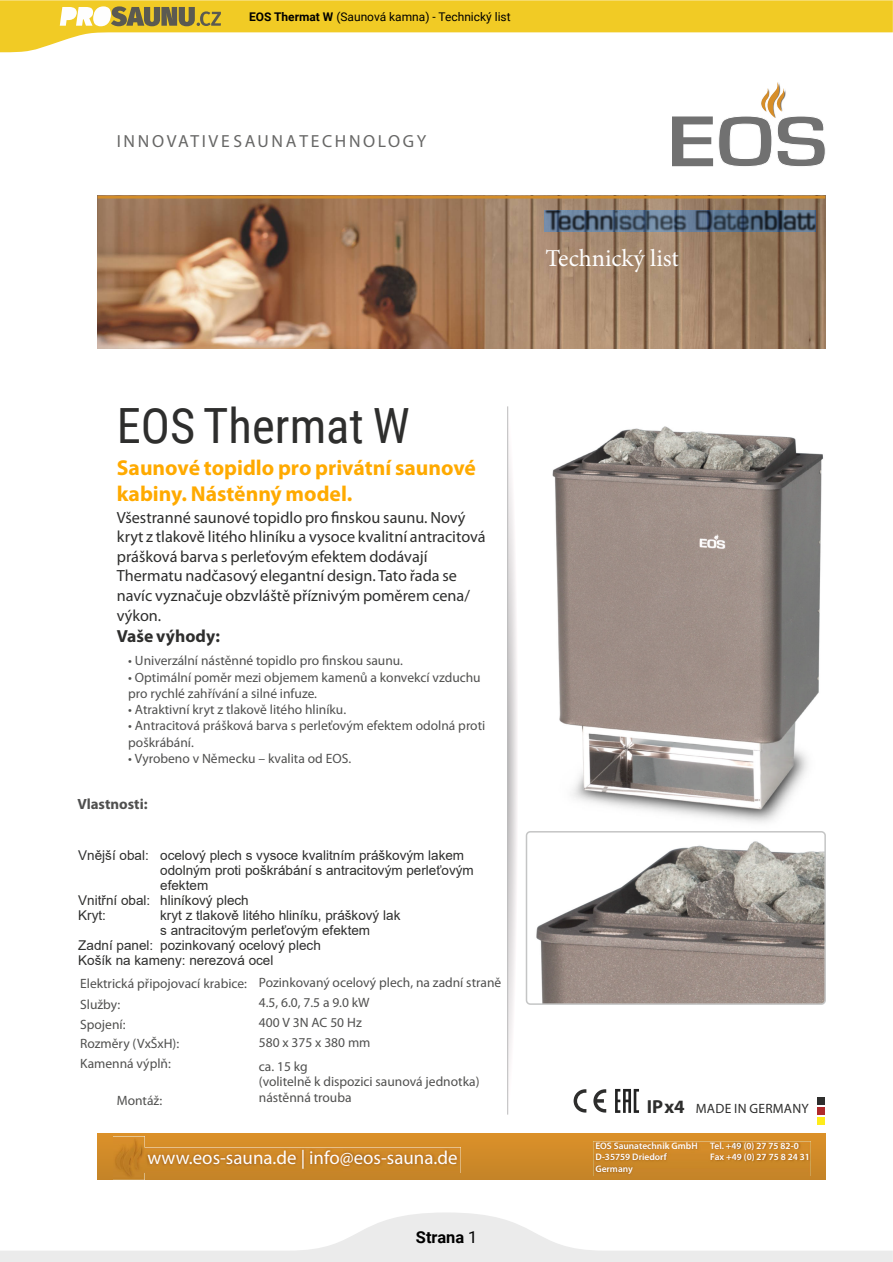
<style>
.page{position:relative;width:893px;height:1262px;background:#fff}
.page>*{position:absolute;margin:0;border:0;box-sizing:border-box;transform-origin:0 0}
.t1{font:48.6px "Roboto Condensed";color:#2e2e2d}
.t2{font:24.3px "Minion Pro";color:#fefefe}
.t3{font:700 21.6px/26px "Myriad Pro";color:#fa0}
.t4{font:18.9px "Myriad Pro";color:#fefefe}
.t5{font:17.55px "Myriad Pro";letter-spacing:.15em;color:#676766}
.t6{font:700 17.55px "Myriad Pro";color:#2e2e2d}
.t7{font:700 16.5px "Roboto";color:#000}
.t8{font:16.2px/19.6px "Myriad Pro";color:#2e2e2d}
.t9{font:700 14.85px "Myriad Pro";color:#50504f}
.t10{font:13.5px/20px "Myriad Pro";color:#50504f}
.t11{font:13.5px/15.1px "Arial";color:#2e2e2d}
.t12{font:13.5px "Myriad Pro";letter-spacing:.02em;color:#2e2e2d}
.t13{font:12px "Roboto";color:#000}
.t14{font:600 9.45px "Myriad Pro";color:#fefefe}
.s1{font-weight:700}
.s2{font-weight:400}
.s3{font-weight:700;font-size:18.9px}
</style>
<div class="page">
<svg style="left:672px;top:82px;width:153px;height:85px"></svg>
<img style="left:98px;top:198px;width:727px;height:151px">
<hr style="left:98px;top:196px;width:727px;height:2px;background:#d38d29">
<div style="left:98px;top:1133px;width:727px;height:46px;background:linear-gradient(to right,#d38c29,#d38c29)"></div>
<img style="left:145px;top:1147px;width:315px;height:25px">
<img style="left:114px;top:1136px;width:31px;height:43px">
<img style="left:593px;top:1141px;width:217px;height:35px">
<svg style="left:508px;top:407px;width:22px;height:707px"></svg>
<hr style="left:507px;top:406px;width:1px;height:708px;background:#bbbbbc">
<img style="left:526px;top:407px;width:297px;height:424px">
<img style="left:526px;top:831px;width:299px;height:173px">
<div style="left:525px;top:831px;width:300px;height:173px;border:2px solid #c4c5c5;border-radius:4px"></div>
<div style="left:817px;top:1097px;width:8px;height:8px;background:#2e2e2d"></div>
<div style="left:817px;top:1107px;width:8px;height:7px;background:#b02a2b"></div>
<div style="left:817px;top:1116px;width:8px;height:8px;background:#ffec1b"></div>
<svg style="left:573px;top:1089px;width:13px;height:23px"></svg>
<svg style="left:593px;top:1089px;width:13px;height:23px"></svg>
<svg style="left:615px;top:1089px;width:24px;height:23px"></svg>
<img style="left:545px;top:210px;width:270px;height:22px">
<svg style="left:0;top:0;width:892px;height:52px;fill:#f1cb25"></svg>
<svg style="left:60px;top:6px;width:161px;height:20px"></svg>
<svg style="left:0;top:1212px;width:892px;height:50px"></svg>
<p class="t13" style="left:249px;top:12px;width:263px"><span class="s1">EOS Thermat W</span> (Saunová kamna) - Technický list</p>
<p class="t5" style="left:117px;top:134px;width:311px">INNOVATIVE SAUNA TECHNOLOGY</p>
<h2 class="t2" style="left:545px;top:248px;width:135px">Technický list</h2>
<h1 class="t1" style="left:117px;top:406px;width:294px">EOS Thermat W</h1>
<h3 class="t3" style="left:117px;top:456px;width:360px">Saunové topidlo pro privátní saunové kabiny. Nástěnný model.</h3>
<p class="t8" style="left:117px;top:509px;width:370px">Všestranné saunové topidlo pro finskou saunu. Nový kryt z tlakově litého hliníku a vysoce kvalitní antracitová prášková barva s perleťovým efektem dodávají Thermatu nadčasový elegantní design. Tato řada se navíc vyznačuje obzvláště příznivým poměrem cena/ výkon.</p>
<p class="t6" style="left:117px;top:629px;width:105px">Vaše výhody:</p>
<p class="t10" style="left:128px;top:652px;width:276px">• Univerzální nástěnné topidlo pro finskou saunu.</p>
<p class="t10" style="left:128px;top:670px;width:354px;line-height:16.2px">• Optimální poměr mezi objemem kamenů a konvekcí vzduchu pro rychlé zahřívání a silné infuze.</p>
<p class="t10" style="left:128px;top:700px;width:219px">• Atraktivní kryt z tlakově litého hliníku.</p>
<p class="t10" style="left:128px;top:719px;width:358px;line-height:16.2px">• Antracitová prášková barva s perleťovým efektem odolná proti poškrábání.</p>
<p class="t10" style="left:128px;top:749px;width:224px">• Vyrobeno v Německu – kvalita od EOS.</p>
<p class="t9" style="left:77px;top:798px;width:72px">Vlastnosti:</p>
<p class="t11" style="left:160px;top:848px;width:315px;text-indent:-82px">Vnější obal: ocelový plech s vysoce kvalitním práškovým lakem odolným proti poškrábání s antracitovým perleťovým efektem</p>
<p class="t11" style="left:78px;top:893px;width:172px">Vnitřní obal: hliníkový plech</p>
<p class="t11" style="left:78px;top:909px;width:29px">Kryt:</p>
<p class="t11" style="left:160px;top:909px;width:242px">kryt z tlakově litého hliníku, práškový lak</p>
<p class="t11" style="left:160px;top:924px;width:211px">s antracitovým perleťovým efektem</p>
<p class="t11" style="left:78px;top:939px;width:244px">Zadní panel: pozinkovaný ocelový plech</p>
<p class="t11" style="left:78px;top:954px;width:197px">Košík na kameny: nerezová ocel</p>
<p class="t10" style="left:80px;top:974px;width:168px">Elektrická připojovací krabice:<br>Služby:<br>Spojení:<br>Rozměry (VxŠxH):<br>Kamenná výplň:</p>
<p class="t10" style="left:117px;top:1091px;width:47px">Montáž:</p>
<p class="t10" style="left:259px;top:973px;width:244px">Pozinkovaný ocelový plech, na zadní straně<br>4.5, 6.0, 7.5 a 9.0 kW<br>400 V 3N AC 50 Hz<br>580 x 375 x 380 mm</p>
<p class="t10" style="left:259px;top:1059px;width:222px;line-height:15.9px">ca. 15 kg<br>(volitelně k dispozici saunová jednotka) nástěnná trouba</p>
<h3 class="t4" style="left:147px;top:1149px;width:311px">www.eos-sauna.de | info@eos-sauna.de</h3>
<p class="t7" style="left:416px;top:1230px;width:63px">Strana <span class="s2">1</span></p>
<p class="t12" style="left:646px;top:1102px;width:163px"><span class="s3">IP x4</span> MADE IN GERMANY</p>
<p class="t14" style="left:595px;top:1141px;width:104px">EOS Saunatechnik GmbH</p>
<p class="t14" style="left:710px;top:1141px;width:90px">Tel. +49 (0) 27 75 82-0</p>
<p class="t14" style="left:595px;top:1153px;width:73px">D-35759 Driedorf</p>
<p class="t14" style="left:710px;top:1153px;width:101px">Fax +49 (0) 27 75 8 24 31</p>
<p class="t14" style="left:595px;top:1164px;width:39px">Germany</p>
</div>
